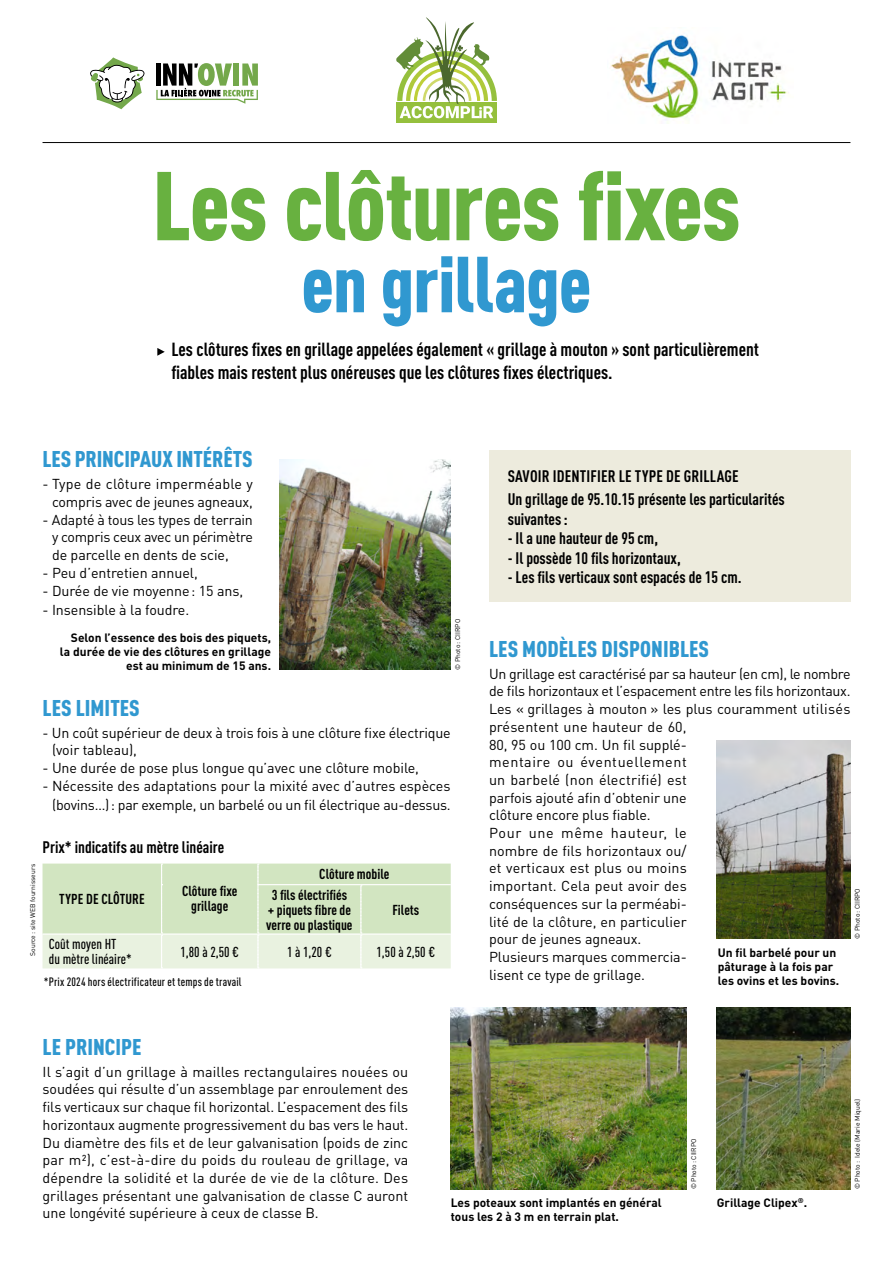
<style>
.page{position:relative;width:893px;height:1263px;background:#fff}
.page>*{position:absolute;margin:0;border:0;box-sizing:border-box;transform-origin:0 0}
.t1{font:900 condensed 96px "DIN Pro";letter-spacing:-.01em;color:#68b140}
.t2{font:900 condensed 78px "DIN Pro";letter-spacing:-.015em;color:#3098d0}
.t3{font:900 condensed 22.5px "DIN Pro";color:#3098d0}
.t4{font:700 condensed 18.75px/22.5px "DIN Pro";color:#000}
.t5{font:700 condensed 16.5px/23.7px "DIN Pro";color:#000}
.t6{font:14.25px/17.7px "DIN Pro";letter-spacing:-.005em;color:#000;text-align:right}
.t7{font:700 condensed 14.25px/15px "DIN Pro";color:#000}
.t8{font:500 condensed 14.25px/15px "DIN Pro";color:#000}
.t9{font:700 12px/14.1px "DIN Pro";color:#000}
.t10{font:500 condensed 12px "DIN Pro";letter-spacing:.02em;color:#000}
.t11{font:6.75px "DIN Pro";color:#000}
</style>
<div class="page">
<svg style="left:157px;top:348px;width:8px;height:8px"></svg>
<div style="left:396px;top:103px;width:101px;height:20px;background:#95c03d"></div>
<svg style="left:396px;top:17px;width:101px;height:101px"></svg>
<img style="left:611px;top:35px;width:177px;height:88px">
<svg style="left:156px;top:63px;width:102px;height:41px"></svg>
<svg style="left:90px;top:57px;width:55px;height:52px"></svg>
<hr style="left:43px;top:142px;width:807px;height:1px;background:#000">
<svg style="left:43px;top:863px;width:408px;height:105px;background:#dae9cc"></svg>
<hr style="left:259px;top:884px;width:102px;height:1px;background:#fff">
<hr style="left:258px;top:933px;width:103px;height:2px;background:#fff">
<img style="left:280px;top:460px;width:171px;height:210px">
<img style="left:717px;top:740px;width:133px;height:199px">
<img style="left:451px;top:1007px;width:236px;height:182px">
<img style="left:717px;top:1007px;width:133px;height:182px">
<div style="left:489px;top:450px;width:361px;height:152px;background:#edebdd"></div>
<h1 class="t1" style="left:152px;top:146px;width:590px">Les clôtures fixes</h1>
<h2 class="t2" style="left:301px;top:236px;width:292px">en grillage</h2>
<h3 class="t4" style="left:171px;top:338px;width:589px">Les clôtures fixes en grillage appelées également « grillage à mouton » sont particulièrement fiables mais restent plus onéreuses que les clôtures fixes électriques.</h3>
<h3 class="t3" style="left:43px;top:445px;width:212px">LES PRINCIPAUX INTÉRÊTS</h3>
<p class="t6" style="left:43px;top:475px;width:212px">- Type de clôture imperméable y compris avec de jeunes agneaux,</p>
<p class="t6" style="left:52px;top:510px;width:202px;text-align:justify;text-indent:-9px">- Adapté à tous les types de terrain y compris ceux avec un périmètre de parcelle en dents de scie,</p>
<p class="t6" style="left:43px;top:563px;width:157px">- Peu d’entretien annuel,</p>
<p class="t6" style="left:43px;top:581px;width:202px">- Durée de vie moyenne: 15 ans,</p>
<p class="t6" style="left:43px;top:600px;width:148px">- Insensible à la foudre.</p>
<p class="t9" style="left:60px;top:630px;width:213px;text-align:right">Selon l’essence des bois des piquets, la durée de vie des clôtures en grillage est au minimum de 15 ans.</p>
<p class="t11" style="left:453px;top:670px;width:52px;rotate:-90deg">© Photo: CIIRPO</p>
<h3 class="t3" style="left:43px;top:694px;width:99px">LES LIMITES</h3>
<p class="t6" style="left:52px;top:723px;width:400px;text-align:left;text-indent:-9px">- Un coût supérieur de deux à trois fois à une clôture fixe électrique (voir tableau),</p>
<p class="t6" style="left:43px;top:759px;width:378px">- Une durée de pose plus longue qu’avec une clôture mobile,</p>
<p class="t6" style="left:43px;top:775px;width:410px;line-height:19.5px">- Nécessite des adaptations pour la mixité avec d’autres espèces (bovins…): par exemple, un barbelé ou un fil électrique au-dessus.</p>
<p class="t11" style="left:28px;top:956px;width:93px;rotate:-90deg">Source: site WEB fournisseurs</p>
<p class="t5" style="left:43px;top:835px;width:183px">Prix* indicatifs au mètre linéaire</p>
<p class="t7" style="left:59px;top:891px;width:87px">TYPE DE CLÔTURE</p>
<p class="t7" style="left:182px;top:883px;width:57px;text-align:center">Clôture fixe grillage</p>
<p class="t7" style="left:272px;top:863px;width:119px;line-height:20.9px;text-indent:48px">Clôture mobile<br>3 fils électrifiés</p>
<p class="t7" style="left:266px;top:902px;width:88px">+ piquets fibre de verre ou plastique</p>
<p class="t7" style="left:392px;top:902px;width:28px">Filets</p>
<p class="t8" style="left:49px;top:936px;width:84px">Coût moyen HT<br>du mètre linéaire*</p>
<p class="t8" style="left:180px;top:944px;width:60px">1,80 à 2,50 €</p>
<p class="t8" style="left:287px;top:944px;width:46px">1 à 1,20 €</p>
<p class="t8" style="left:377px;top:944px;width:60px">1,50 à 2,50 €</p>
<p class="t10" style="left:44px;top:975px;width:199px">*Prix 2024 hors électrificateur et temps de travail</p>
<p class="t5" style="left:508px;top:464px;width:279px">SAVOIR IDENTIFIER LE TYPE DE GRILLAGE<br>Un grillage de 95.10.15 présente les particularités</p>
<p class="t5" style="left:508px;top:507px;width:61px">suivantes:</p>
<p class="t5" style="left:508px;top:526px;width:152px">- Il a une hauteur de 95 cm,</p>
<p class="t5" style="left:508px;top:546px;width:175px">- Il possède 10 fils horizontaux,</p>
<p class="t5" style="left:508px;top:565px;width:235px">- Les fils verticaux sont espacés de 15 cm.</p>
<h3 class="t3" style="left:489px;top:635px;width:221px">LES MODÈLES DISPONIBLES</h3>
<p class="t6" style="left:489px;top:664px;width:363px;text-align:left">Un grillage est caractérisé par sa hauteur (en cm), le nombre de fils horizontaux et l’espacement entre les fils horizontaux.<br>Les « grillages à mouton » les plus couramment utilisés présentent une hauteur de 60,<br>80, 95 ou 100 cm. Un fil supplé-<br>mentaire ou éventuellement<br>un barbelé (non électrifié) est<br>parfois ajouté afin d’obtenir une<br>clôture encore plus fiable.<br>Pour une même hauteur, le<br>nombre de fils horizontaux ou/<br>et verticaux est plus ou moins<br>important. Cela peut avoir des<br>conséquences sur la perméabi-<br>lité de la clôture, en particulier<br>pour de jeunes agneaux.<br>Plusieurs marques commercia-<br>lisent ce type de grillage.</p>
<p class="t11" style="left:853px;top:939px;width:52px;rotate:-90deg">© Photo: CIIRPO</p>
<p class="t9" style="left:718px;top:945px;width:123px">Un fil barbelé pour un pâturage à la fois par les ovins et les bovins.</p>
<h3 class="t3" style="left:43px;top:1033px;width:100px">LE PRINCIPE</h3>
<p class="t6" style="left:43px;top:1062px;width:367px;text-align:justify">Il s’agit d’un grillage à mailles rectangulaires nouées ou soudées qui résulte d’un assemblage par enroulement des fils verticaux sur chaque fil horizontal. L’espacement des fils horizontaux augmente progressivement du bas vers le haut.<br>Du diamètre des fils et de leur galvanisation (poids de zinc par m²), c’est-à-dire du poids du rouleau de grillage, va dépendre la solidité et la durée de vie de la clôture. Des grillages présentant une galvanisation de classe C auront une longévité supérieure à ceux de classe B.</p>
<p class="t11" style="left:689px;top:1189px;width:52px;rotate:-90deg">© Photo: CIIRPO</p>
<p class="t9" style="left:451px;top:1195px;width:212px">Les poteaux sont implantés en général tous les 2 à 3 m en terrain plat.</p>
<p class="t9" style="left:717px;top:1195px;width:92px">Grillage Clipex<sup>®</sup>.</p>
<p class="t11" style="left:853px;top:1189px;width:92px;rotate:-90deg">© Photo: Idele (Marie Miquel)</p>
</div>
